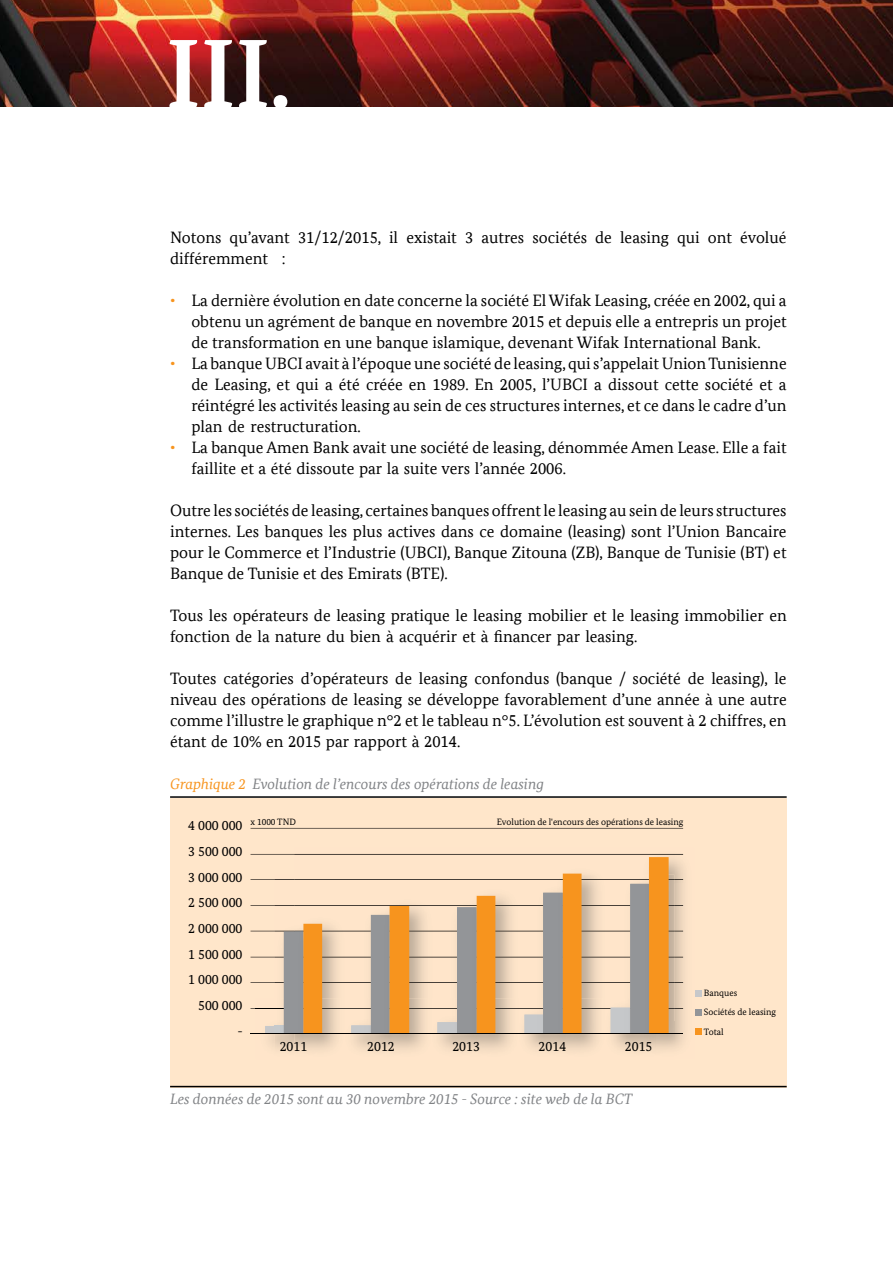
<style>
.page{position:relative;width:893px;height:1263px;background:#fff}
.page>*{position:absolute;margin:0;border:0;box-sizing:border-box;transform-origin:0 0}
.t1{font:700 97.2px "Bundes Serif Office T";color:#fff}
.t2{font:16.5px/21px "Bundes Serif Office T";color:#000;text-align:justify}
.t3{font:italic 15px "Bundes Serif Office T";color:#808285}
.t4{font:13.8px "Bundes Serif Office T";color:#000}
.t5{font:9.15px/19.2px "Bundes Serif Office T";color:#000}
.s1{color:#f7941e}
</style>
<div class="page">
<img style="left:0;top:0;width:893px;height:106px">
<div style="left:170px;top:798px;width:617px;height:289px;background:#ffe6ca"></div>
<hr style="left:251px;top:1008px;width:432px;height:1px;background:#000">
<hr style="left:251px;top:982px;width:432px;height:1px;background:#000">
<hr style="left:251px;top:957px;width:432px;height:1px;background:#000">
<hr style="left:251px;top:931px;width:432px;height:1px;background:#000">
<hr style="left:251px;top:905px;width:432px;height:1px;background:#000">
<hr style="left:251px;top:879px;width:432px;height:1px;background:#000">
<hr style="left:251px;top:854px;width:432px;height:1px;background:#000">
<hr style="left:251px;top:828px;width:432px;height:1px;background:#000">
<img style="left:275px;top:879px;width:19px;height:104px">
<svg style="left:265px;top:1007px;width:19px;height:26px"></svg>
<svg style="left:284px;top:884px;width:10px;height:149px"></svg>
<img style="left:674px;top:883px;width:11px;height:166px">
<img style="left:294px;top:854px;width:389px;height:155px">
<img style="left:294px;top:884px;width:9px;height:149px">
<svg style="left:303px;top:857px;width:366px;height:176px"></svg>
<hr style="left:251px;top:1033px;width:432px;height:1px;background:#000">
<div style="left:695px;top:990px;width:7px;height:6px;background:#c7c8ca"></div>
<div style="left:695px;top:1009px;width:7px;height:6px;background:#939598"></div>
<div style="left:695px;top:1028px;width:7px;height:7px;background:#f7941e"></div>
<hr style="left:170px;top:796px;width:617px;height:2px;background:#000">
<hr style="left:170px;top:1086px;width:617px;height:1px;background:#000">
<h1 class="t1" style="left:166px;top:17px;width:126px">III.</h1>
<p class="t2" style="left:170px;top:227px;width:618px">Notons qu’avant 31/12/2015, il existait 3 autres sociétés de leasing qui ont évolué différemment :</p>
<p class="t2" style="left:191px;top:290px;width:597px;text-indent:-21px"><span class="s1">•</span> La dernière évolution en date concerne la société El Wifak Leasing, créée en 2002, qui a obtenu un agrément de banque en novembre 2015 et depuis elle a entrepris un projet de transformation en une banque islamique, devenant Wifak International Bank.</p>
<p class="t2" style="left:191px;top:353px;width:597px;text-indent:-21px"><span class="s1">•</span> La banque UBCI avait à l’époque une société de leasing, qui s’appelait Union Tunisienne de Leasing, et qui a été créée en 1989. En 2005, l’UBCI a dissout cette société et a réintégré les activités leasing au sein de ces structures internes, et ce dans le cadre d’un plan de restructuration.</p>
<p class="t2" style="left:191px;top:437px;width:597px;text-indent:-21px"><span class="s1">•</span> La banque Amen Bank avait une société de leasing, dénommée Amen Lease. Elle a fait faillite et a été dissoute par la suite vers l’année 2006.</p>
<p class="t2" style="left:170px;top:500px;width:618px">Outre les sociétés de leasing, certaines banques offrent le leasing au sein de leurs structures internes. Les banques les plus actives dans ce domaine (leasing) sont l’Union Bancaire pour le Commerce et l’Industrie (UBCI), Banque Zitouna (ZB), Banque de Tunisie (BT) et Banque de Tunisie et des Emirats (BTE).</p>
<p class="t2" style="left:170px;top:605px;width:618px">Tous les opérateurs de leasing pratique le leasing mobilier et le leasing immobilier en fonction de la nature du bien à acquérir et à financer par leasing.</p>
<p class="t2" style="left:170px;top:668px;width:618px">Toutes catégories d’opérateurs de leasing confondus (banque / société de leasing), le niveau des opérations de leasing se développe favorablement d’une année à une autre comme l’illustre le graphique n°2 et le tableau n°5. L’évolution est souvent à 2 chiffres, en étant de 10% en 2015 par rapport à 2014.</p>
<p class="t3" style="left:170px;top:775px;width:375px"><span class="s1">Graphique 2</span> Evolution de l’encours des opérations de leasing</p>
<p class="t4" style="left:188px;top:817px;width:56px">4 000 000</p>
<p class="t4" style="left:188px;top:843px;width:56px">3 500 000</p>
<p class="t4" style="left:188px;top:869px;width:56px">3 000 000</p>
<p class="t4" style="left:188px;top:895px;width:56px">2 500 000</p>
<p class="t4" style="left:188px;top:920px;width:56px">2 000 000</p>
<p class="t4" style="left:188px;top:946px;width:56px">1 500 000</p>
<p class="t4" style="left:188px;top:972px;width:56px">1 000 000</p>
<p class="t4" style="left:198px;top:997px;width:46px">500 000</p>
<p class="t4" style="left:237px;top:1023px;width:7px">-</p>
<p class="t5" style="left:251px;top:812px;width:47px">x 1000 TND</p>
<p class="t5" style="left:497px;top:812px;width:188px">Evolution de l'encours des opérations de leasing</p>
<p class="t4" style="left:280px;top:1039px;width:29px">2011</p>
<p class="t4" style="left:367px;top:1039px;width:29px">2012</p>
<p class="t4" style="left:452px;top:1039px;width:29px">2013</p>
<p class="t4" style="left:539px;top:1039px;width:29px">2014</p>
<p class="t4" style="left:625px;top:1039px;width:29px">2015</p>
<p class="t3" style="left:170px;top:1090px;width:464px">Les données de 2015 sont au 30 novembre 2015 - Source : site web de la BCT</p>
<p class="t5" style="left:704px;top:983px;width:74px">Banques<br>Sociétés de leasing<br>Total</p>
</div>
